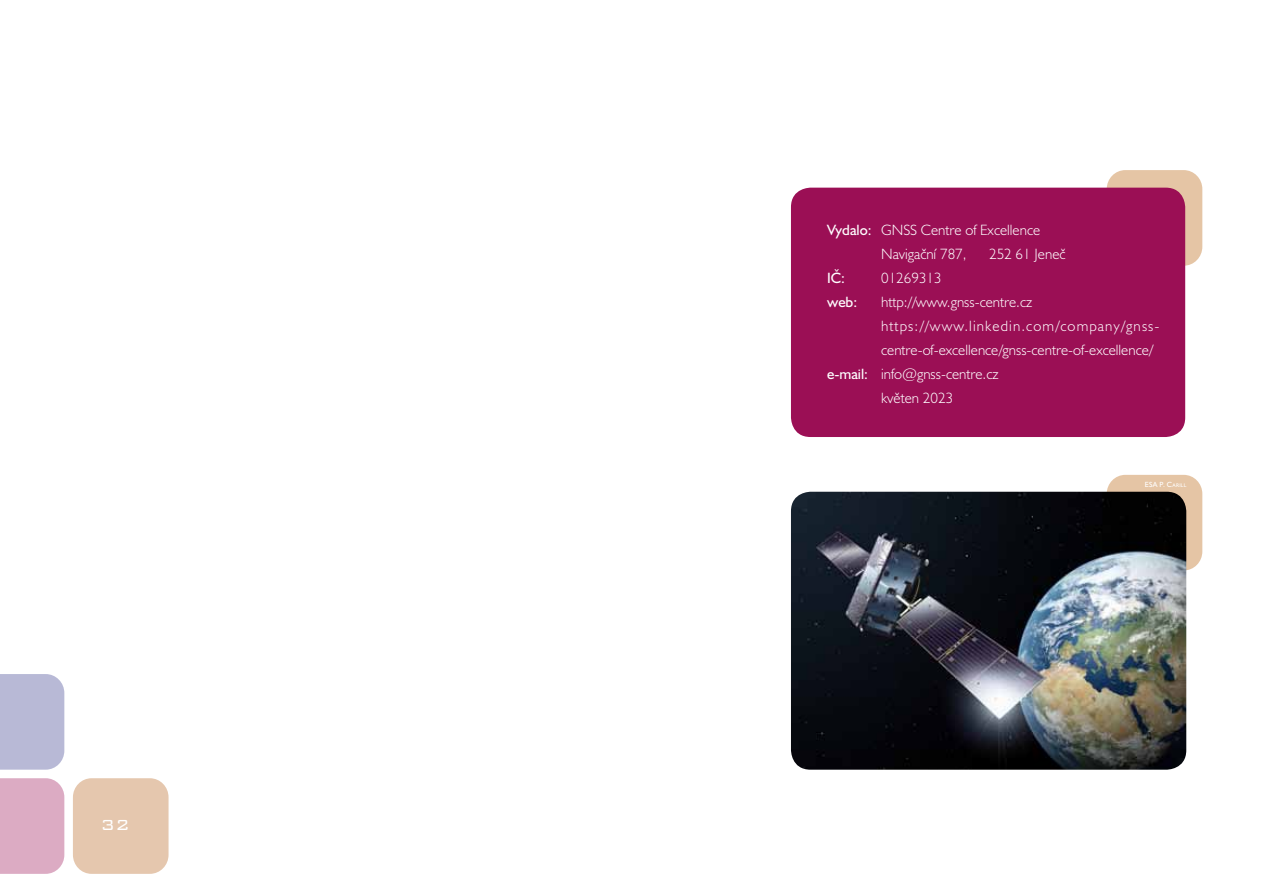
<style>
.page{position:relative;width:1263px;height:893px;background:#fff}
.page>*{position:absolute;margin:0;border:0;box-sizing:border-box;transform-origin:0 0}
.stranka{font:19.5px "Bank Gothic AT Light";color:#fff}
.hlavny_text{font:15px/24px "Humanist 521 AT Light";color:#fff}
.hlavny_text-2{font:15px "Humanist 521 AT";color:#fff}
.Obrazok{font:7.5px "Humanist 521 AT";color:#fff}
.s1{font-family:"Humanist 521 AT"}
.s2{font-size:5.25px}
</style>
<div class="page">
<div style="left:0;top:674px;width:64px;height:96px;background:#b8b9d6"></div>
<div style="left:73px;top:778px;width:96px;height:96px;background:#e5c7ae;border-radius:19px"></div>
<div style="left:0;top:778px;width:64px;height:96px;background:#dcabc3"></div>
<div style="left:1107px;top:475px;width:95px;height:95px;background:#e5c5a5;border-radius:19px"></div>
<div style="left:1107px;top:170px;width:95px;height:96px;background:#e5c5a5;border-radius:19px"></div>
<img style="left:791px;top:492px;width:395px;height:278px">
<div style="left:791px;top:188px;width:394px;height:249px;background:#9b0f55;border-radius:20px"></div>
<p class="stranka" style="left:101px;top:815px;width:31px">32</p>
<p class="hlavny_text" style="left:827px;top:218px;width:215px"><span class="s1">Vydalo:</span> GNSS Centre of Excellence</p>
<p class="hlavny_text" style="left:881px;top:242px;width:87px">Navigační 787,</p>
<p class="hlavny_text" style="left:989px;top:242px;width:78px">252 61 Jeneč</p>
<p class="hlavny_text-2" style="left:827px;top:269px;width:19px">IČ:</p>
<p class="hlavny_text" style="left:881px;top:266px;width:62px">01269313</p>
<p class="hlavny_text-2" style="left:827px;top:293px;width:32px">web:</p>
<p class="hlavny_text" style="left:881px;top:290px;width:153px">http://www.gnss-centre.cz</p>
<p class="hlavny_text" style="left:881px;top:314px;width:280px">https://www.linkedin.com/company/gnss&shy;centre-of-excellence/gnss-centre-of-excellence/</p>
<p class="hlavny_text" style="left:827px;top:362px;width:173px"><span class="s1">e-mail:</span> info@gnss-centre.cz</p>
<p class="hlavny_text" style="left:881px;top:386px;width:74px">květen 2023</p>
<p class="Obrazok" style="left:1145px;top:480px;width:43px">ESA P. C<span class="s2">ari ll</span></p>
</div>
